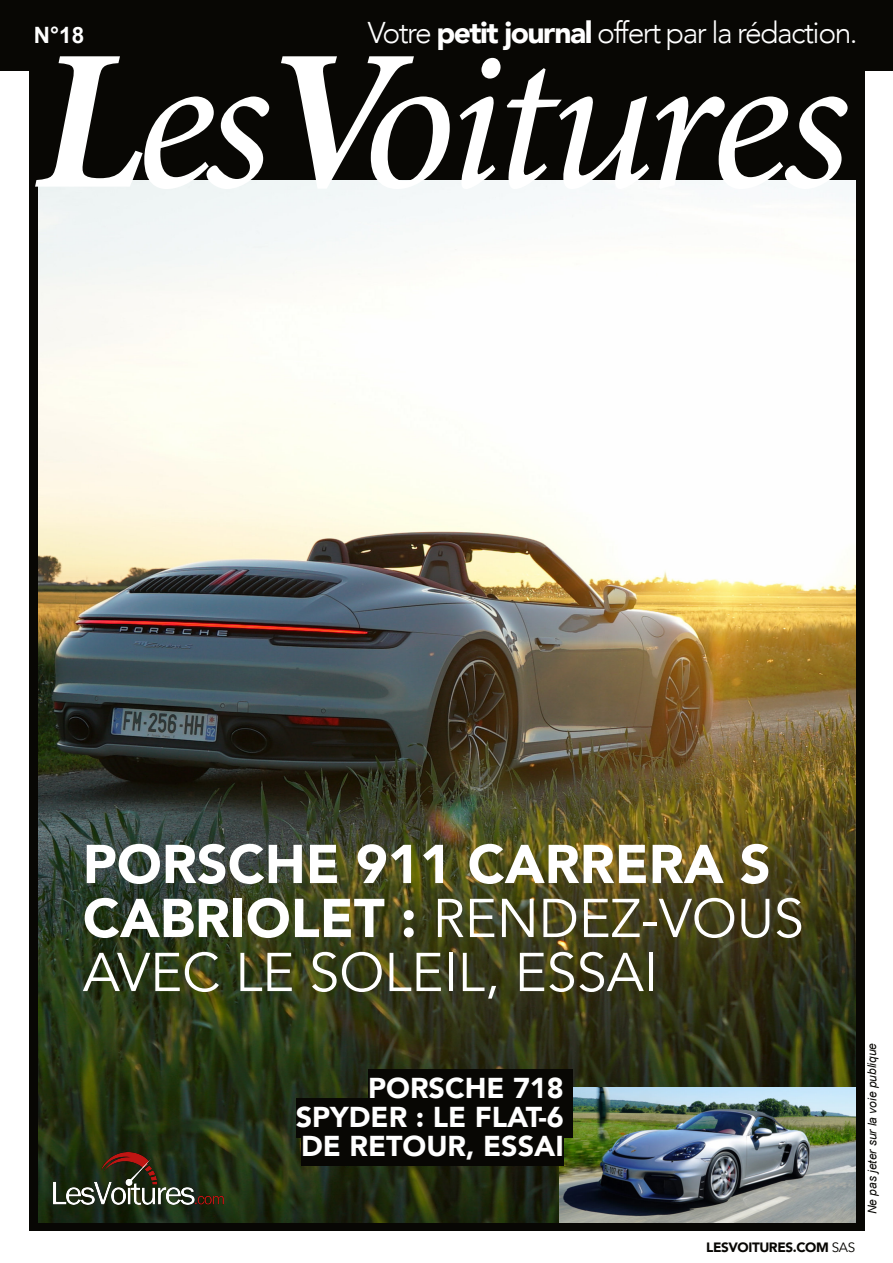
<style>
.page{position:relative;width:893px;height:1263px;background:#fff}
.page>*{position:absolute;margin:0;border:0;box-sizing:border-box;transform-origin:0 0}
.t1{font:italic 200.85px "Minion Pro";letter-spacing:-.045em;color:#fff}
.t2{font:54px/54px "Avenir";color:#fff}
.t3{font:300 30px "Avenir";letter-spacing:-.05em;color:#fff}
.t4{font:900 28.65px/28.7px "Avenir";color:#fff;text-align:justify}
.t5{font:700 22.5px "Arial";color:#fff}
.t6{font:900 13.5px "Avenir";letter-spacing:-.03em;color:#080704}
.t7{font:italic 12px "Arial";color:#080704}
.s1{font-weight:900}
.s2{font-weight:700}
.s3{font-weight:400}
</style>
<div class="page">
<div style="left:29px;top:66px;width:835px;height:1164px;background:#080704"></div>
<img style="left:38px;top:181px;width:817px;height:1041px">
<div style="left:0;top:0;width:893px;height:71px;background:#080704"></div>
<img style="left:53px;top:1152px;width:171px;height:53px">
<img style="left:559px;top:1087px;width:296px;height:135px">
<div style="left:368px;top:1069px;width:204px;height:40px;background:#080704"></div>
<div style="left:296px;top:1098px;width:276px;height:39px;background:#080704"></div>
<div style="left:301px;top:1127px;width:263px;height:39px;background:#080704"></div>
<p class="t5" style="left:34px;top:27px;width:52px">N°18</p>
<p class="t3" style="left:368px;top:13px;width:491px">Votre <span class="s1">petit journal</span> offert par la rédaction.</p>
<h1 class="t1" style="left:36px;top:41px;width:816px"><span class="s2">L</span>es<span class="s2">V</span>oitures</h1>
<p class="t2" style="left:83px;top:838px;width:723px"><span class="s1">PORSCHE 911 CARRERA S<br>CABRIOLET :</span> RENDEZ-VOUS<br>AVEC LE SOLEIL, ESSAI</p>
<p class="t4" style="left:296px;top:1075px;width:270px;text-indent:72px">PORSCHE 718<br>SPYDER : LE FLAT-6<br>DE RETOUR, ESSAI</p>
<p class="t6" style="left:706px;top:1238px;width:150px">LESVOITURES.COM <span class="s3">SAS</span></p>
<p class="t7" style="left:868px;top:1214px;width:173px;rotate:-90deg">Ne pas jeter sur la voie publique</p>
</div>
